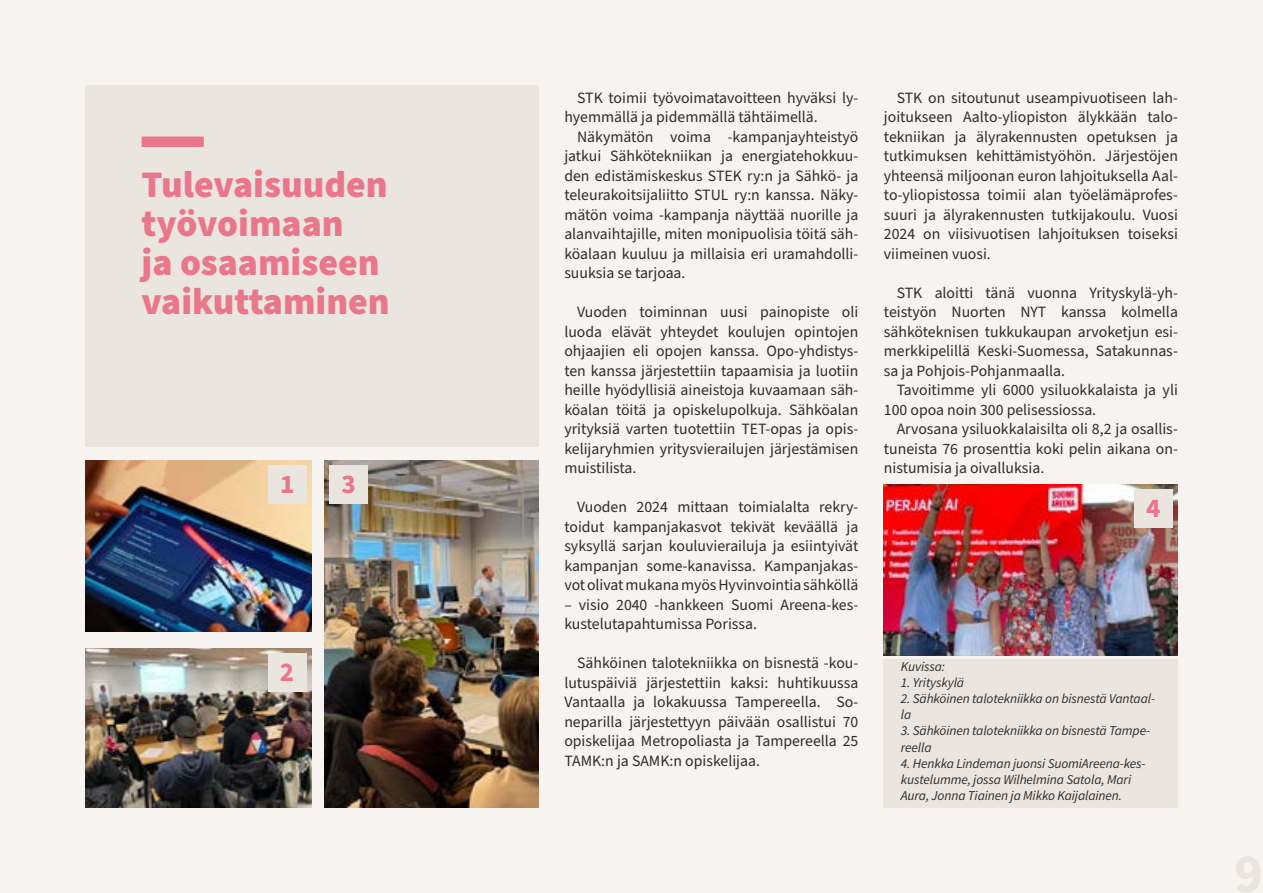
<style>
.page{position:relative;width:1263px;height:893px;background:#f6f3f1}
.page>*{position:absolute;margin:0;border:0;box-sizing:border-box;transform-origin:0 0}
.t1{font:900 37.5px/39px "Source Sans Pro";color:#ea7789}
.t2{font:700 27px "Source Sans Pro";color:#ea7789}
.t3{font:15.75px/19.5px "Source Sans Pro";color:#2d2d2d;text-align:justify}
.t4{font:italic 13.5px/16.2px "Source Sans Pro";letter-spacing:-.01em;color:#2d2d2d}
</style>
<div class="page">
<div style="left:884px;top:659px;width:294px;height:149px;background:#ebe5e0"></div>
<div style="left:85px;top:85px;width:454px;height:361px;background:#ebe5e0"></div>
<div style="left:142px;top:137px;width:62px;height:10px;background:#ea7789"></div>
<img style="left:884px;top:484px;width:294px;height:171px">
<img style="left:325px;top:461px;width:214px;height:347px">
<img style="left:85px;top:649px;width:227px;height:159px">
<img style="left:85px;top:461px;width:227px;height:171px">
<div style="left:268px;top:465px;width:39px;height:38px;background:#ebe5e0"></div>
<div style="left:330px;top:465px;width:38px;height:38px;background:#ebe5e0"></div>
<div style="left:268px;top:654px;width:38px;height:38px;background:#ebe5e0"></div>
<div style="left:1134px;top:489px;width:38px;height:38px;background:#ebe5e0"></div>
<h1 class="t1" style="left:142px;top:166px;width:250px">Tulevaisuuden työvoimaan<br>ja osaamiseen vaikuttaminen</h1>
<h2 class="t2" style="left:280px;top:465px;width:16px">1</h2>
<h2 class="t2" style="left:341px;top:465px;width:16px">3</h2>
<h2 class="t2" style="left:280px;top:654px;width:16px">2</h2>
<p class="t3" style="left:564px;top:88px;width:296px;text-indent:13px">STK toimii työvoimatavoitteen hyväksi ly&shy;hyemmällä ja pidemmällä tähtäimellä.</p>
<p class="t3" style="left:564px;top:127px;width:296px;text-indent:13px">Näkymätön voima -kampanjayhteistyö jatkui Sähkötekniikan ja energiatehokkuu&shy;den edistämiskeskus STEK ry:n ja Sähkö- ja teleurakoitsijaliitto STUL ry:n kanssa. Näky&shy;mätön voima -kampanja näyttää nuorille ja alanvaihtajille, miten monipuolisia töitä säh&shy;köalaan kuuluu ja millaisia eri uramahdolli&shy;suuksia se tarjoaa.</p>
<p class="t3" style="left:564px;top:303px;width:296px;text-indent:13px">Vuoden toiminnan uusi painopiste oli luoda elävät yhteydet koulujen opintojen ohjaajien eli opojen kanssa. Opo-yhdistys&shy;ten kanssa järjestettiin tapaamisia ja luotiin heille hyödyllisiä aineistoja kuvaamaan säh&shy;köalan töitä ja opiskelupolkuja. Sähköalan yrityksiä varten tuotettiin TET-opas ja opis&shy;kelijaryhmien yritysvierailujen järjestämisen muistilista.</p>
<p class="t3" style="left:564px;top:498px;width:296px;text-indent:13px">Vuoden 2024 mittaan toimialalta rekry&shy;toidut kampanjakasvot tekivät keväällä ja syksyllä sarjan kouluvierailuja ja esiintyivät kampanjan some-kanavissa. Kampanjakas&shy;vot olivat mukana myös Hyvinvointia sähköllä</p>
<p class="t3" style="left:564px;top:595px;width:295px">– visio 2040 -hankkeen Suomi Areena-kes&shy;kustelutapahtumissa Porissa.</p>
<p class="t3" style="left:564px;top:654px;width:296px;text-indent:13px">Sähköinen talotekniikka on bisnestä -kou&shy;lutuspäiviä järjestettiin kaksi: huhtikuussa Vantaalla ja lokakuussa Tampereella. So&shy;neparilla järjestettyyn päivään osallistui 70 opiskelijaa Metropoliasta ja Tampereella 25<br>TAMK:n ja SAMK:n opiskelijaa.</p>
<p class="t3" style="left:884px;top:88px;width:296px;text-indent:13px">STK on sitoutunut useampivuotiseen lah&shy;joitukseen Aalto-yliopiston älykkään talo&shy;tekniikan ja älyrakennusten opetuksen ja tutkimuksen kehittämistyöhön. Järjestöjen yhteensä miljoonan euron lahjoituksella Aal&shy;to-yliopistossa toimii alan työelämäprofes&shy;suuri ja älyrakennusten tutkijakoulu. Vuosi 2024 on viisivuotisen lahjoituksen toiseksi viimeinen vuosi.</p>
<p class="t3" style="left:884px;top:283px;width:296px;text-indent:13px">STK aloitti tänä vuonna Yrityskylä-yh&shy;teistyön Nuorten NYT kanssa kolmella sähköteknisen tukkukaupan arvoketjun esi&shy;merkkipelillä Keski-Suomessa, Satakunnas&shy;sa ja Pohjois-Pohjanmaalla.</p>
<p class="t3" style="left:884px;top:381px;width:295px;text-indent:13px">Tavoitimme yli 6000 ysiluokkalaista ja yli<br>100 opoa noin 300 pelisessiossa.</p>
<p class="t3" style="left:884px;top:420px;width:295px;text-indent:13px">Arvosana ysiluokkalaisilta oli 8,2 ja osallis&shy;tuneista 76 prosenttia koki pelin aikana on&shy;nistumisia ja oivalluksia.</p>
<h2 class="t2" style="left:1146px;top:490px;width:16px">4</h2>
<p class="t4" style="left:901px;top:658px;width:46px">Kuvissa:</p>
<p class="t4" style="left:901px;top:674px;width:65px">1. Yrityskylä</p>
<p class="t4" style="left:901px;top:690px;width:256px">2. Sähköinen talotekniikka on bisnestä Vantaal&shy;la</p>
<p class="t4" style="left:901px;top:723px;width:251px">3. Sähköinen talotekniikka on bisnestä Tampe&shy;reella</p>
<p class="t4" style="left:901px;top:755px;width:246px">4. Henkka Lindeman juonsi SuomiAreena-kes&shy;kustelumme, jossa Wilhelmina Satola, Mari<br>Aura, Jonna Tiainen ja Mikko Kaijalainen.</p>
</div>
